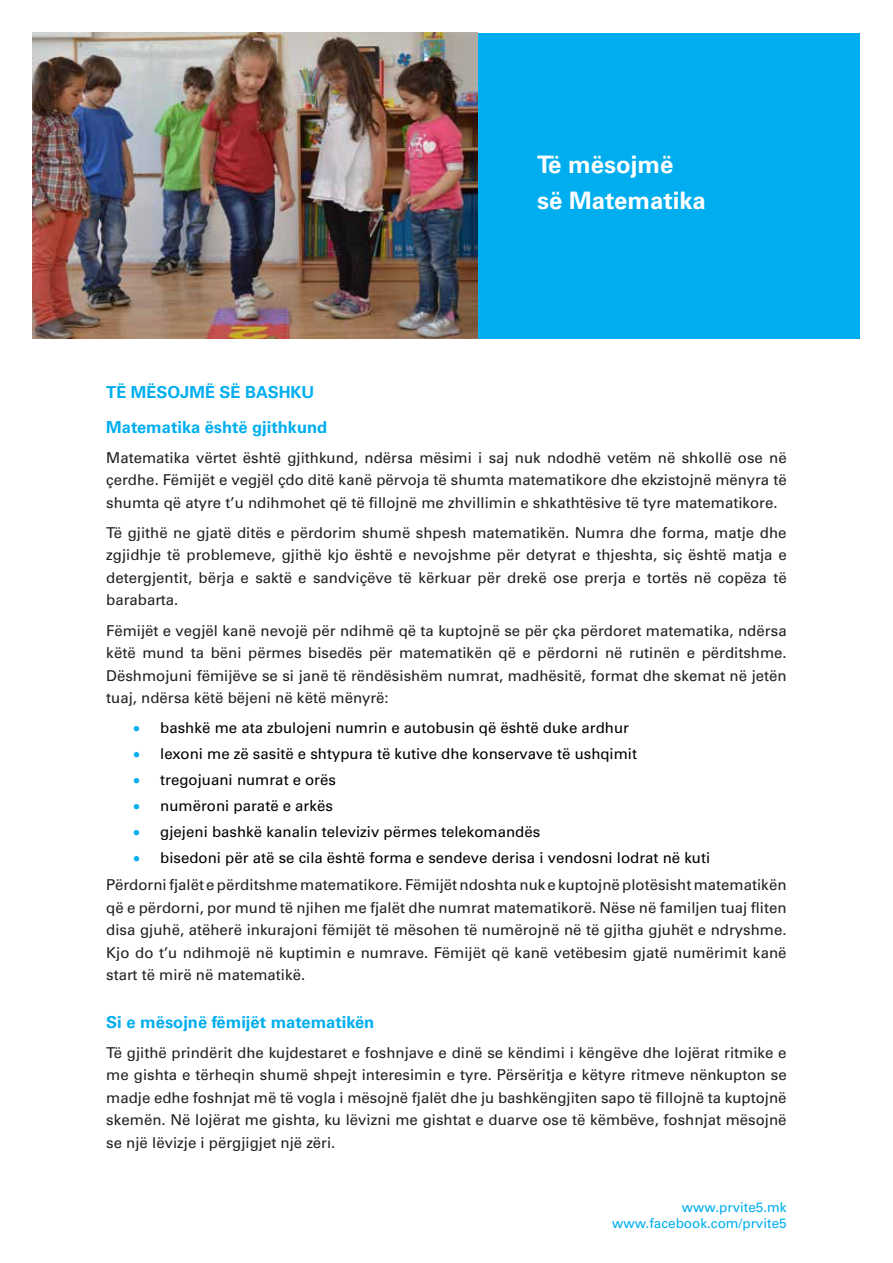
<style>
.page{position:relative;width:893px;height:1263px;background:#fff}
.page>*{position:absolute;margin:0;border:0;box-sizing:border-box;transform-origin:0 0}
.t1{font:700 24px/36px "Univers LTCYR 65";color:#fff}
.t2{font:700 16.5px/34.7px "Univers LTCYR 65";color:#00aeef}
.t3{font:15px/22.5px "Univers LTCYR 55 Roman";color:#231e1f;text-align:justify}
.t4{font:15px "Univers LTCYR 55 Roman";color:#000}
.t5{font:13.5px/16.5px "Univers LTCYR 55 Roman";color:#00aeef;text-align:right}
.s1{color:#00aeef}
.s2{color:#000}
</style>
<div class="page">
<div style="left:475px;top:33px;width:385px;height:305px;background:#00aeef"></div>
<img style="left:33px;top:33px;width:444px;height:305px">
<h1 class="t1" style="left:537px;top:146px;width:170px">Të mësojmë<br>së Matematika</h1>
<p class="t2" style="left:106px;top:374px;width:223px">TË MËSOJMË SË BASHKU<br>Matematika është gjithkund</p>
<p class="t3" style="left:106px;top:445px;width:682px">Matematika vërtet është gjithkund, ndërsa mësimi i saj nuk ndodhë vetëm në shkollë ose në çerdhe. Fëmijët e vegjël çdo ditë kanë përvoja të shumta matematikore dhe ekzistojnë mënyra të shumta që atyre t’u ndihmohet që të fillojnë me zhvillimin e shkathtësive të tyre matematikore.</p>
<p class="t3" style="left:106px;top:521px;width:682px">Të gjithë ne gjatë ditës e përdorim shumë shpesh matematikën. Numra dhe forma, matje dhe zgjidhje të problemeve, gjithë kjo është e nevojshme për detyrat e thjeshta, siç është matja e detergjentit, bërja e saktë e sandviçëve të kërkuar për drekë ose prerja e tortës në copëza të barabarta.</p>
<p class="t3" style="left:106px;top:618px;width:682px">Fëmijët e vegjël kanë nevojë për ndihmë që ta kuptojnë se për çka përdoret matematika, ndërsa këtë mund ta bëni përmes bisedës për matematikën që e përdorni në rutinën e përditshme.<br>Dëshmojuni fëmijëve se si janë të rëndësishëm numrat, madhësitë, format dhe skemat në jetën tuaj, ndërsa këtë bëjeni në këtë mënyrë:</p>
<p class="t4" style="left:133px;top:717px;width:497px"><span class="s1">•</span> bashkë me ata zbulojeni numrin e autobusin që është duke ardhur</p>
<p class="t4" style="left:133px;top:743px;width:505px"><span class="s1">•</span> lexoni me zë sasitë e shtypura të kutive dhe konservave të ushqimit</p>
<p class="t4" style="left:133px;top:769px;width:204px"><span class="s1">•</span> tregojuani numrat e orës</p>
<p class="t4" style="left:133px;top:795px;width:201px"><span class="s1">•</span> numëroni paratë e arkës</p>
<p class="t4" style="left:133px;top:821px;width:408px"><span class="s1">•</span> gjejeni bashkë kanalin televiziv përmes telekomandës</p>
<p class="t3" style="left:106px;top:844px;width:682px;line-height:26.7px;text-indent:27px"><span class="s1">•</span> <span class="s2">bisedoni për atë se cila është forma e sendeve derisa i vendosni lodrat në kuti<br></span>Përdorni fjalët e përditshme matematikore. Fëmijët ndoshta nuk e kuptojnë plotësisht matematikën</p>
<p class="t3" style="left:106px;top:895px;width:682px">që e përdorni, por mund të njihen me fjalët dhe numrat matematikorë. Nëse në familjen tuaj fliten disa gjuhë, atëherë inkurajoni fëmijët të mësohen të numërojnë në të gjitha gjuhët e ndryshme.<br>Kjo do t’u ndihmojë në kuptimin e numrave. Fëmijët që kanë vetëbesim gjatë numërimit kanë start të mirë në matematikë.</p>
<p class="t2" style="left:106px;top:1003px;width:270px">Si e mësojnë fëmijët matematikën</p>
<p class="t3" style="left:106px;top:1040px;width:682px">Të gjithë prindërit dhe kujdestaret e foshnjave e dinë se këndimi i këngëve dhe lojërat ritmike e me gishta e tërheqin shumë shpejt interesimin e tyre. Përsëritja e këtyre ritmeve nënkupton se madje edhe foshnjat më të vogla i mësojnë fjalët dhe ju bashkëngjiten sapo të fillojnë ta kuptojnë skemën. Në lojërat me gishta, ku lëvizni me gishtat e duarve ose të këmbëve, foshnjat mësojnë se një lëvizje i përgjigjet një zëri.</p>
<p class="t5" style="left:612px;top:1198px;width:176px">www.prvite5.mk www.facebook.com/prvite5</p>
</div>
